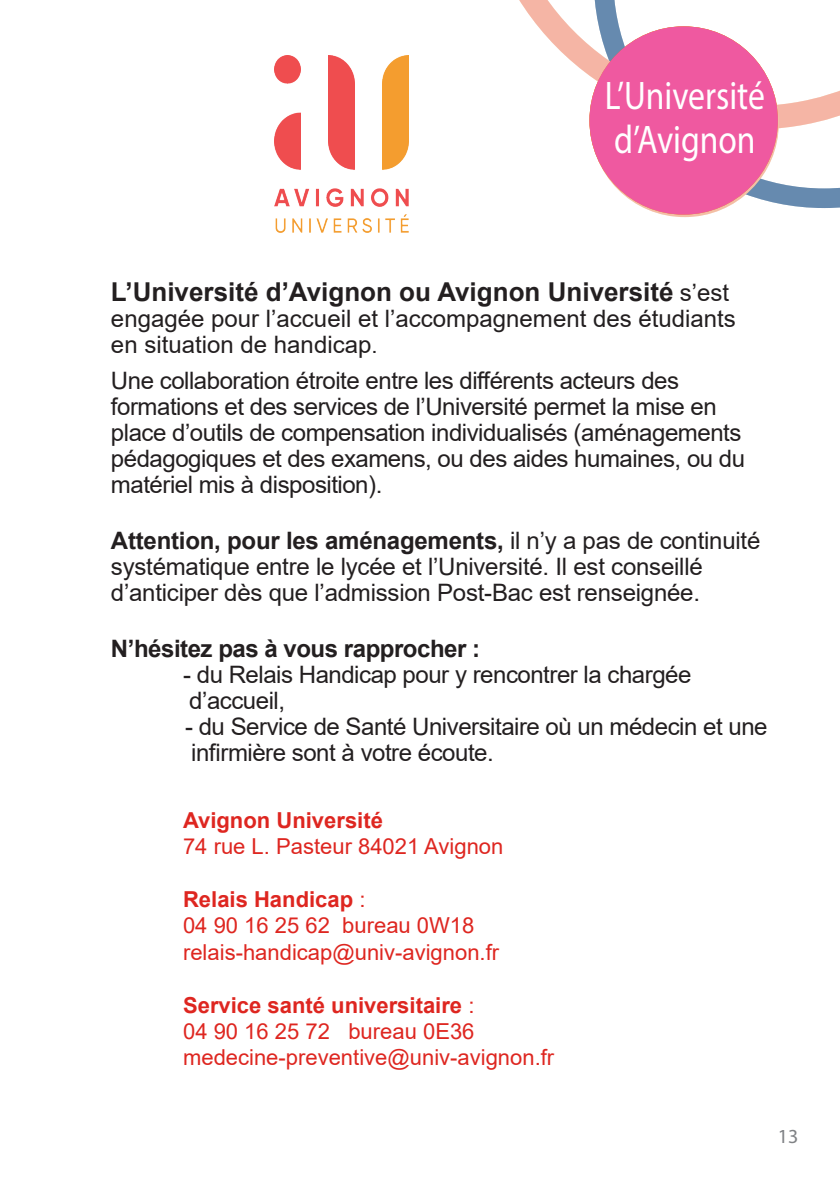
<style>
.page{position:relative;width:840px;height:1191px;background:#fff}
.page>*{position:absolute;margin:0;border:0;box-sizing:border-box;transform-origin:0 0}
.t1{font:40px/44px "Myriad Pro";color:#fff;scale:.84 1}
.t2{font:700 26px "Arial";color:#231f20}
.t3{font:24px/26px "Arial";letter-spacing:-.02em;color:#231f20}
.t4{font:24px/26px "Arial";color:#231f20}
.t5{font:700 24px "Arial";letter-spacing:-.02em;color:#231f20}
.t6{font:22px/26.4px "Arial";color:#de2620}
.t7{font:700 22px "Arial";color:#de2620}
.t8{font:20px "Myriad Pro";color:#808285}
.s1{font-weight:400;font-size:24px}
.s2{font-size:22px}
.s3{font-weight:700}
</style>
<div class="page">
<img style="left:274px;top:56px;width:134px;height:176px">
<svg style="left:594px;top:141px;width:245px;height:77px"></svg>
<svg style="left:519px;top:0;width:320px;height:141px"></svg>
<div style="left:589px;top:26px;width:188px;height:189px;background:#ef59a0;border-radius:50%"></div>
<h1 class="t1" style="left:604px;top:73px;width:192px">L’Université d’Avignon</h1>
<p class="t2" style="left:111px;top:274px;width:619px">L’Université d’Avignon ou Avignon Université <span class="s1">s’est</span></p>
<p class="t4" style="left:111px;top:305px;width:626px">engagée pour l’accueil et l’accompagnement des étudiants en situation de handicap<span class="s2">.</span></p>
<p class="t3" style="left:111px;top:367px;width:635px">Une collaboration étroite entre les différents acteurs des formations et des services de l’Université permet la mise en place d’outils de compensation individualisés (aménagements pédagogiques et des examens, ou des aides humaines, ou du matériel mis à disposition).</p>
<p class="t3" style="left:111px;top:527px;width:650px"><span class="s3">Attention, pour les aménagements,</span> il n’y a pas de continuité systématique entre le lycée et l’Université. Il est conseillé d’anticiper dès que l’admission Post-Bac est renseignée.</p>
<p class="t5" style="left:111px;top:632px;width:370px">N’hésitez pas à vous rapprocher :</p>
<p class="t3" style="left:183px;top:661px;width:509px">- du Relais Handicap pour y rencontrer la chargée d’accueil,</p>
<p class="t3" style="left:185px;top:713px;width:583px">- du Service de Santé Universitaire où un médecin et une infirmière sont à votre écoute.</p>
<p class="t7" style="left:183px;top:804px;width:201px">Avignon Université</p>
<p class="t6" style="left:183px;top:833px;width:322px">74 rue L. Pasteur 84021 Avignon</p>
<p class="t6" style="left:183px;top:886px;width:317px"><span class="s3">Relais Handicap</span> :<br>04 90 16 25 62 bureau 0W18 relais-handicap@univ-avignon.fr</p>
<p class="t6" style="left:183px;top:991px;width:372px"><span class="s3">Service santé universitaire</span> :<br>04 90 16 25 72 bureau 0E36 medecine-preventive@univ-avignon.fr</p>
<p class="t8" style="left:777px;top:1124px;width:22px">13</p>
</div>
